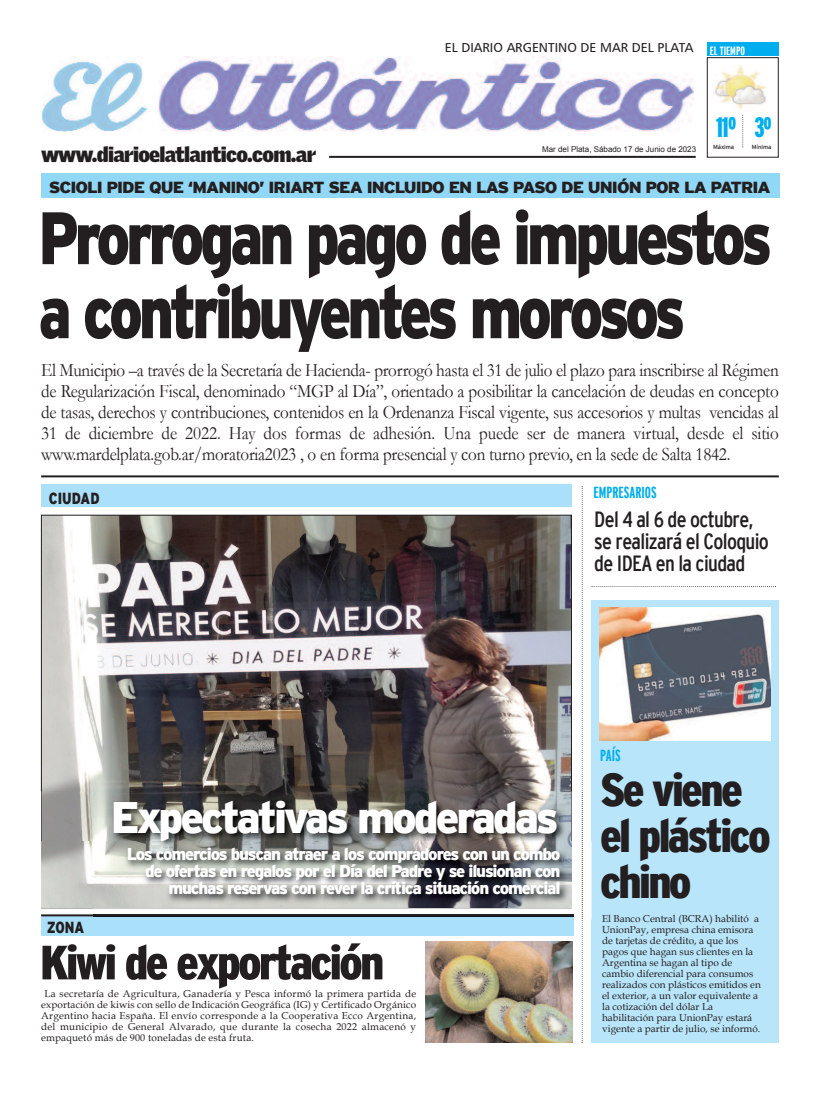
<style>
.page{position:relative;width:820px;height:1095px;background:#fff}
.page>*{position:absolute;margin:0;border:0;box-sizing:border-box;transform-origin:0 0}
.t1{font:900 74px/74px "Interstate";letter-spacing:-.07em;color:#231f20;scale:.81 1}
.t2{font:900 condensed 48px "Interstate";letter-spacing:-.055em;color:#231f20;scale:1.07 1}
.t3{font:900 condensed 46px/46px "Interstate";letter-spacing:-.055em;color:#231f20;scale:1.07 1}
.t4{font:900 44px "Interstate";letter-spacing:-.07em;color:#fff}
.t5{font:900 extra-condensed 28px "Interstate";color:#00aeef}
.t6{font:condensed 22px/22px "Interstate";letter-spacing:-.03em;color:#231f20}
.t7{font:900 21px "Griffith Gothic";letter-spacing:-.03em;color:#231f20}
.t8{font:19px/21px "Garamond";letter-spacing:-.015em;color:#231f20;text-align:justify;scale:.9 1}
.t9{font:900 17px/17px "Interstate";letter-spacing:-.07em;color:#fff;text-align:right}
.t10{font:900 16px "Interstate";letter-spacing:-.055em;color:#231f20;scale:1.08 1}
.t11{font:700 extra-condensed 16px "Interstate";color:#00aeef}
.t12{font:900 16px "Interstate";letter-spacing:-.055em;color:#231f20;scale:.8 1}
.t13{font:13px "Humanist 777 BT Roman B";color:#231f20}
.t14{font:700 extra-condensed 12px "Interstate";color:#fff}
.t15{font:10px/11px "Book Antiqua";color:#231f20}
.t16{font:8px "Arial";color:#231f20}
.t17{font:6px "Interstate";letter-spacing:-.005em;color:#231f20}
</style>
<div class="page">
<div style="left:591px;top:600px;width:187px;height:442px;background:#b9e5fa"></div>
<img style="left:43px;top:517px;width:526px;height:274px">
<div style="left:41px;top:915px;width:532px;height:20px;background:#aae0f9"></div>
<hr style="left:41px;top:914px;width:532px;height:2px;background:#231f20">
<hr style="left:41px;top:475px;width:737px;height:2px;background:#231f20">
<div style="left:41px;top:484px;width:530px;height:22px;background:#aae0f9"></div>
<svg style="left:591px;top:586px;width:184px;height:1px"></svg>
<img style="left:599px;top:607px;width:171px;height:133px">
<img style="left:42px;top:791px;width:530px;height:117px">
<img style="left:42px;top:56px;width:651px;height:75px">
<hr style="left:329px;top:156px;width:366px;height:2px;background:#231f20">
<div style="left:706px;top:57px;width:72px;height:100px;border:1px solid #231f20"></div>
<div style="left:706px;top:43px;width:72px;height:13px;background:#00aeef"></div>
<svg style="left:742px;top:115px;width:1px;height:32px"></svg>
<img style="left:713px;top:66px;width:53px;height:43px">
<img style="left:93px;top:841px;width:490px;height:78px">
<img style="left:93px;top:914px;width:480px;height:5px">
<svg style="left:581px;top:486px;width:1px;height:555px"></svg>
<img style="left:426px;top:941px;width:146px;height:101px">
<div style="left:41px;top:173px;width:738px;height:25px;background:#91d8f7"></div>
<h3 class="t13" style="left:444px;top:40px;width:250px">EL DIARIO ARGENTINO DE MAR DEL PLATA</h3>
<p class="t14" style="left:709px;top:44px;width:37px">EL TIEMPO</p>
<h3 class="t5" style="left:716px;top:111px;width:57px">11º 3º</h3>
<h3 class="t7" style="left:41px;top:143px;width:276px">www.diarioelatlantico.com.ar</h3>
<p class="t17" style="left:712px;top:143px;width:23px">Máxima</p>
<p class="t17" style="left:751px;top:143px;width:21px">Mínima</p>
<p class="t16" style="left:542px;top:145px;width:155px">Mar del Plata, Sábado 17 de Junio de 2023</p>
<h3 class="t10" style="left:49px;top:178px;width:669px">Scioli pide que ‘Manino’ iriart Sea incluido en laS paSo de unión por la patria</h3>
<h1 class="t1" style="left:38px;top:200px;width:907px">prorrogan pago de impuestos a contribuyentes morosos</h1>
<p class="t8" style="left:41px;top:360px;width:820px">El Municipio –a través de la Secretaría de Hacienda- prorrogó hasta el 31 de julio el plazo para inscribirse al Régimen de Regularización Fiscal, denominado “MGP al Día”, orientado a posibilitar la cancelación de deudas en concepto de tasas, derechos y contribuciones, contenidos en la Ordenanza Fiscal vigente, sus accesorios y multas vencidas al 31 de diciembre de 2022. Hay dos formas de adhesión. Una puede ser de manera virtual, desde el sitio www.mardelplata.gob.ar/moratoria2023 , o en forma presencial y con turno previo, en la sede de Salta 1842.</p>
<h3 class="t12" style="left:49px;top:489px;width:65px">ciudad</h3>
<h3 class="t11" style="left:593px;top:484px;width:64px">EMPRESARIOS</h3>
<h3 class="t6" style="left:594px;top:508px;width:176px">Del 4 al 6 de octubre, se realizará el Coloquio de IDEA en la ciudad</h3>
<h3 class="t4" style="left:111px;top:791px;width:449px">expectativas moderadas</h3>
<h3 class="t12" style="left:47px;top:917px;width:48px">Zona</h3>
<h3 class="t9" style="left:127px;top:845px;width:435px">los comercios buscan atraer a los compradores con un combo de ofertas en regalos por el día del padre y se ilusionan con muchas reservas con rever la crítica situación comercial</h3>
<h2 class="t2" style="left:40px;top:935px;width:323px">Kiwi de exportación</h2>
<p class="t15" style="left:41px;top:988px;width:376px;text-align:justify;text-indent:3px">La secretaría de Agricultura, Ganadería y Pesca informó la primera partida de exportación de kiwis con sello de Indicación Geográfica (IG) y Certificado Orgánico Argentino hacia España. El envío corresponde a la Cooperativa Ecco Argentina, del municipio de General Alvarado, que durante la cosecha 2022 almacenó y empaquetó más de 900 toneladas de esta fruta.</p>
<h3 class="t11" style="left:600px;top:746px;width:22px">PAÍS</h3>
<h3 class="t3" style="left:600px;top:766px;width:161px">Se viene el plástico chino</h3>
<p class="t15" style="left:602px;top:912px;width:160px">El Banco Central (BCRA) habilitó a UnionPay, empresa china emisora de tarjetas de crédito, a que los pagos que hagan sus clientes en la Argentina se hagan al tipo de cambio diferencial para consumos realizados con plásticos emitidos en el exterior, a un valor equivalente a la cotización del dólar La habilitación para UnionPay estará vigente a partir de julio, se informó.</p>
</div>
